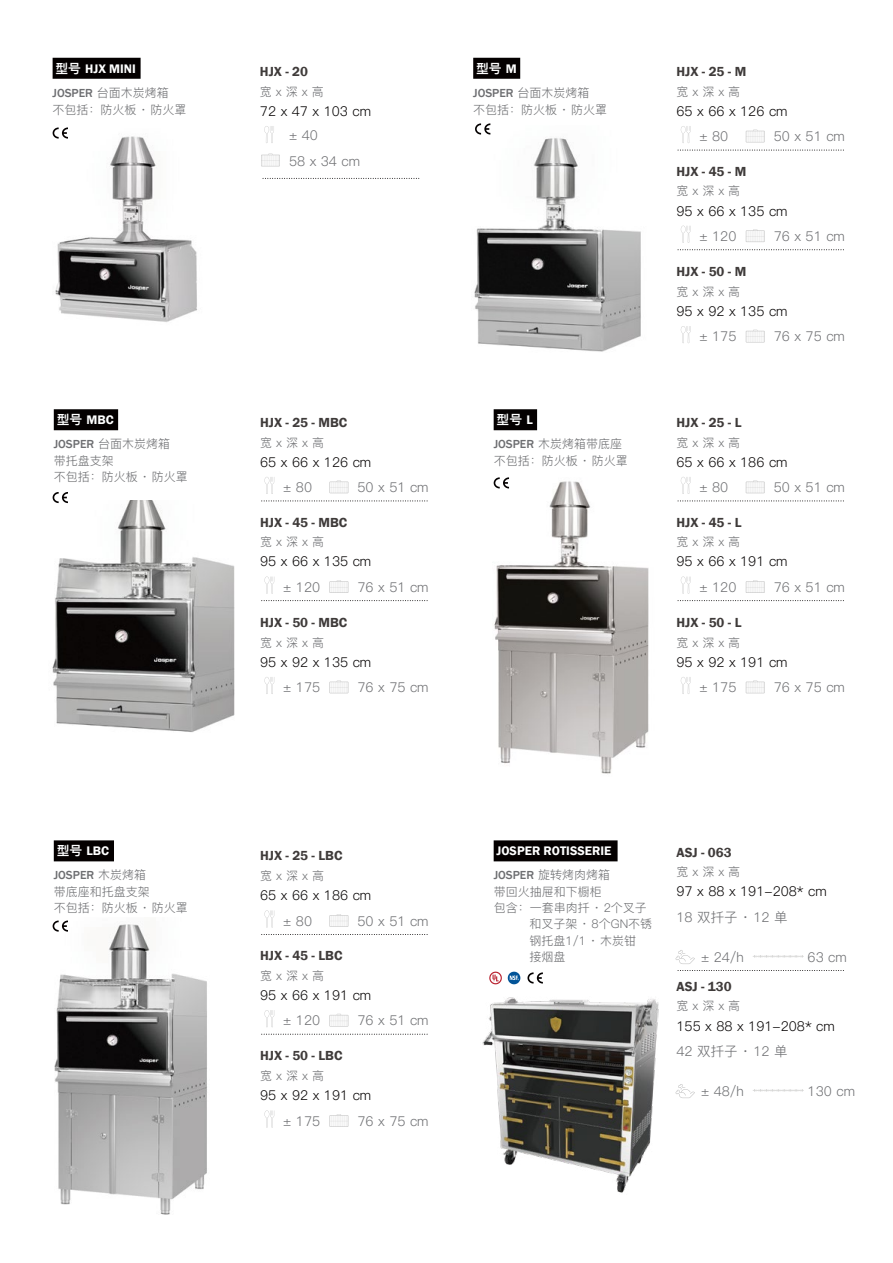
<style>
.page{position:relative;width:893px;height:1263px;background:#fff}
.page>*{position:absolute;margin:0;border:0;box-sizing:border-box;transform-origin:0 0}
.t1{font:13.5px "Ping Fang SC";color:#040000}
.t2{font:13.5px "Ping Fang SC";color:#6d6e71}
.t3{font:600 13.5px "Franklin Gothic";color:#3f3b3a}
.t4{font:600 12.75px "Franklin Gothic";color:#fff}
.t5{font:12.75px "Ping Fang SC Semibold";color:#fff}
.t6{font:12px/16.5px "Ping Fang SC";color:#6d6e71}
.t7{font:500 12px "Franklin Gothic";color:#6d6e71}
.s1{font-family:"Ping Fang SC Semibold";font-weight:400}
.s2{font-family:"Ping Fang SC";font-weight:400}
.s3{font-family:"Franklin Gothic";font-weight:600}
.s4{font-family:"Franklin Gothic";font-weight:500}
</style>
<div class="page">
<img style="left:52px;top:924px;width:155px;height:290px">
<img style="left:493px;top:478px;width:156px;height:296px">
<img style="left:482px;top:997px;width:177px;height:196px">
<img style="left:52px;top:500px;width:183px;height:232px">
<img style="left:474px;top:132px;width:167px;height:220px">
<img style="left:52px;top:131px;width:145px;height:191px">
<svg style="left:53px;top:127px;width:15px;height:12px"></svg>
<svg style="left:53px;top:492px;width:15px;height:11px"></svg>
<svg style="left:53px;top:920px;width:15px;height:12px"></svg>
<svg style="left:475px;top:123px;width:15px;height:12px"></svg>
<svg style="left:494px;top:477px;width:15px;height:11px"></svg>
<div style="left:53px;top:58px;width:88px;height:21px;background:#040000"></div>
<div style="left:54px;top:409px;width:64px;height:21px;background:#040000"></div>
<div style="left:54px;top:840px;width:60px;height:21px;background:#040000"></div>
<div style="left:494px;top:409px;width:43px;height:21px;background:#040000"></div>
<div style="left:473px;top:58px;width:47px;height:21px;background:#040000"></div>
<svg style="left:753px;top:955px;width:51px;height:2px"></svg>
<svg style="left:675px;top:950px;width:20px;height:14px"></svg>
<svg style="left:527px;top:972px;width:16px;height:11px"></svg>
<svg style="left:489px;top:971px;width:13px;height:13px"></svg>
<svg style="left:508px;top:972px;width:12px;height:12px"></svg>
<svg style="left:264px;top:126px;width:10px;height:17px"></svg>
<svg style="left:261px;top:154px;width:19px;height:12px"></svg>
<svg style="left:263px;top:178px;width:156px;height:1px"></svg>
<svg style="left:681px;top:126px;width:10px;height:17px"></svg>
<svg style="left:746px;top:130px;width:19px;height:12px"></svg>
<svg style="left:678px;top:150px;width:166px;height:1px"></svg>
<svg style="left:681px;top:226px;width:10px;height:17px"></svg>
<svg style="left:746px;top:229px;width:19px;height:13px"></svg>
<svg style="left:678px;top:249px;width:166px;height:1px"></svg>
<svg style="left:681px;top:326px;width:10px;height:17px"></svg>
<svg style="left:746px;top:330px;width:19px;height:12px"></svg>
<svg style="left:264px;top:477px;width:10px;height:17px"></svg>
<svg style="left:329px;top:480px;width:19px;height:13px"></svg>
<svg style="left:262px;top:501px;width:166px;height:1px"></svg>
<svg style="left:264px;top:576px;width:10px;height:18px"></svg>
<svg style="left:329px;top:580px;width:19px;height:13px"></svg>
<svg style="left:262px;top:600px;width:166px;height:1px"></svg>
<svg style="left:264px;top:677px;width:10px;height:17px"></svg>
<svg style="left:329px;top:681px;width:19px;height:12px"></svg>
<svg style="left:264px;top:910px;width:10px;height:17px"></svg>
<svg style="left:329px;top:914px;width:19px;height:13px"></svg>
<svg style="left:262px;top:934px;width:166px;height:1px"></svg>
<svg style="left:264px;top:1010px;width:10px;height:17px"></svg>
<svg style="left:329px;top:1014px;width:19px;height:12px"></svg>
<svg style="left:262px;top:1034px;width:166px;height:1px"></svg>
<svg style="left:264px;top:1110px;width:10px;height:17px"></svg>
<svg style="left:329px;top:1114px;width:19px;height:13px"></svg>
<svg style="left:681px;top:477px;width:10px;height:17px"></svg>
<svg style="left:746px;top:480px;width:19px;height:13px"></svg>
<svg style="left:678px;top:501px;width:166px;height:1px"></svg>
<svg style="left:681px;top:576px;width:10px;height:18px"></svg>
<svg style="left:746px;top:580px;width:19px;height:13px"></svg>
<svg style="left:678px;top:600px;width:166px;height:1px"></svg>
<svg style="left:678px;top:970px;width:166px;height:1px"></svg>
<svg style="left:753px;top:1089px;width:51px;height:3px"></svg>
<svg style="left:675px;top:1084px;width:20px;height:14px"></svg>
<svg style="left:681px;top:677px;width:10px;height:17px"></svg>
<svg style="left:746px;top:681px;width:19px;height:12px"></svg>
<div style="left:494px;top:840px;width:124px;height:21px;background:#040000"></div>
<p class="t4" style="left:56px;top:61px;width:82px"><span class="s1">型号</span> HJX MINI</p>
<p class="t7" style="left:53px;top:85px;width:118px">JOSPER <span class="s2">台面木炭烤箱</span></p>
<p class="t6" style="left:53px;top:102px;width:135px">不包括：防火板 · 防火罩</p>
<p class="t3" style="left:260px;top:63px;width:50px">HJX - 20</p>
<p class="t6" style="left:260px;top:83px;width:65px">宽 x 深 x 高</p>
<p class="t1" style="left:260px;top:103px;width:113px">72 x 47 x 103 cm</p>
<p class="t2" style="left:289px;top:127px;width:30px">± 40</p>
<p class="t2" style="left:289px;top:154px;width:73px">58 x 34 cm</p>
<p class="t5" style="left:476px;top:61px;width:42px">型号 <span class="s3">M</span></p>
<p class="t7" style="left:473px;top:85px;width:118px">JOSPER <span class="s2">台面木炭烤箱</span></p>
<p class="t6" style="left:473px;top:102px;width:135px">不包括：防火板 · 防火罩</p>
<p class="t3" style="left:676px;top:63px;width:71px">HJX - 25 - M</p>
<p class="t6" style="left:676px;top:83px;width:65px">宽 x 深 x 高</p>
<p class="t1" style="left:676px;top:103px;width:113px">65 x 66 x 126 cm</p>
<p class="t2" style="left:699px;top:128px;width:30px">± 80</p>
<p class="t2" style="left:774px;top:128px;width:73px">50 x 51 cm</p>
<p class="t3" style="left:676px;top:163px;width:71px">HJX - 45 - M</p>
<p class="t6" style="left:676px;top:183px;width:65px">宽 x 深 x 高</p>
<p class="t1" style="left:676px;top:203px;width:113px">95 x 66 x 135 cm</p>
<p class="t2" style="left:699px;top:228px;width:38px">± 120</p>
<p class="t2" style="left:774px;top:228px;width:73px">76 x 51 cm</p>
<p class="t3" style="left:676px;top:263px;width:71px">HJX - 50 - M</p>
<p class="t6" style="left:676px;top:283px;width:65px">宽 x 深 x 高</p>
<p class="t1" style="left:676px;top:303px;width:113px">95 x 92 x 135 cm</p>
<p class="t2" style="left:699px;top:328px;width:38px">± 175</p>
<p class="t2" style="left:774px;top:328px;width:73px">76 x 75 cm</p>
<p class="t4" style="left:57px;top:412px;width:59px"><span class="s1">型号</span> MBC</p>
<p class="t7" style="left:54px;top:437px;width:118px">JOSPER <span class="s2">台面木炭烤箱</span></p>
<p class="t6" style="left:54px;top:468px;width:135px">不包括：防火板 · 防火罩</p>
<p class="t6" style="left:54px;top:452px;width:61px">带托盘支架</p>
<p class="t3" style="left:260px;top:414px;width:89px">HJX - 25 - MBC</p>
<p class="t6" style="left:260px;top:434px;width:65px">宽 x 深 x 高</p>
<p class="t1" style="left:260px;top:454px;width:113px">65 x 66 x 126 cm</p>
<p class="t2" style="left:283px;top:479px;width:30px">± 80</p>
<p class="t2" style="left:357px;top:479px;width:73px">50 x 51 cm</p>
<p class="t3" style="left:260px;top:514px;width:89px">HJX - 45 - MBC</p>
<p class="t6" style="left:260px;top:534px;width:65px">宽 x 深 x 高</p>
<p class="t1" style="left:260px;top:554px;width:113px">95 x 66 x 135 cm</p>
<p class="t2" style="left:283px;top:579px;width:38px">± 120</p>
<p class="t2" style="left:357px;top:579px;width:73px">76 x 51 cm</p>
<p class="t3" style="left:260px;top:614px;width:89px">HJX - 50 - MBC</p>
<p class="t6" style="left:260px;top:634px;width:65px">宽 x 深 x 高</p>
<p class="t1" style="left:260px;top:654px;width:113px">95 x 92 x 135 cm</p>
<p class="t2" style="left:283px;top:679px;width:38px">± 175</p>
<p class="t2" style="left:357px;top:679px;width:73px">76 x 75 cm</p>
<p class="t5" style="left:497px;top:412px;width:38px">型号 <span class="s3">L</span></p>
<p class="t6" style="left:494px;top:436px;width:135px"><span class="s4">JOSPER</span> 木炭烤箱带底座不包括：防火板 · 防火罩</p>
<p class="t3" style="left:676px;top:414px;width:67px">HJX - 25 - L</p>
<p class="t6" style="left:676px;top:434px;width:65px">宽 x 深 x 高</p>
<p class="t1" style="left:676px;top:454px;width:113px">65 x 66 x 186 cm</p>
<p class="t2" style="left:699px;top:479px;width:30px">± 80</p>
<p class="t2" style="left:774px;top:479px;width:73px">50 x 51 cm</p>
<p class="t3" style="left:676px;top:514px;width:67px">HJX - 45 - L</p>
<p class="t6" style="left:676px;top:534px;width:65px">宽 x 深 x 高</p>
<p class="t1" style="left:676px;top:554px;width:113px">95 x 66 x 191 cm</p>
<p class="t2" style="left:699px;top:579px;width:38px">± 120</p>
<p class="t2" style="left:774px;top:579px;width:73px">76 x 51 cm</p>
<p class="t3" style="left:676px;top:614px;width:67px">HJX - 50 - L</p>
<p class="t6" style="left:676px;top:634px;width:65px">宽 x 深 x 高</p>
<p class="t1" style="left:676px;top:654px;width:113px">95 x 92 x 191 cm</p>
<p class="t2" style="left:699px;top:679px;width:38px">± 175</p>
<p class="t2" style="left:774px;top:679px;width:73px">76 x 75 cm</p>
<p class="t4" style="left:57px;top:843px;width:54px"><span class="s1">型号</span> LBC</p>
<p class="t7" style="left:54px;top:868px;width:94px">JOSPER <span class="s2">木炭烤箱</span></p>
<p class="t6" style="left:54px;top:899px;width:135px">不包括：防火板 · 防火罩</p>
<p class="t6" style="left:54px;top:883px;width:97px">带底座和托盘支架</p>
<p class="t3" style="left:260px;top:847px;width:84px">HJX - 25 - LBC</p>
<p class="t6" style="left:260px;top:868px;width:65px">宽 x 深 x 高</p>
<p class="t1" style="left:260px;top:887px;width:113px">65 x 66 x 186 cm</p>
<p class="t2" style="left:283px;top:913px;width:30px">± 80</p>
<p class="t2" style="left:357px;top:913px;width:73px">50 x 51 cm</p>
<p class="t3" style="left:260px;top:947px;width:84px">HJX - 45 - LBC</p>
<p class="t6" style="left:260px;top:967px;width:65px">宽 x 深 x 高</p>
<p class="t1" style="left:260px;top:987px;width:113px">95 x 66 x 191 cm</p>
<p class="t2" style="left:283px;top:1012px;width:38px">± 120</p>
<p class="t2" style="left:357px;top:1012px;width:73px">76 x 51 cm</p>
<p class="t3" style="left:260px;top:1047px;width:84px">HJX - 50 - LBC</p>
<p class="t6" style="left:260px;top:1068px;width:65px">宽 x 深 x 高</p>
<p class="t1" style="left:260px;top:1087px;width:113px">95 x 92 x 191 cm</p>
<p class="t2" style="left:283px;top:1113px;width:38px">± 175</p>
<p class="t2" style="left:357px;top:1113px;width:73px">76 x 75 cm</p>
<p class="t4" style="left:497px;top:843px;width:116px">JOSPER ROTISSERIE</p>
<p class="t7" style="left:494px;top:868px;width:118px">JOSPER <span class="s2">旋转烤肉烤箱</span></p>
<p class="t6" style="left:530px;top:899px;width:124px;text-indent:-36px">包含：一套串肉扦 · 2个叉子和叉子架 · 8个GN不锈钢托盘1/1 · 木炭钳<br>接烟盘</p>
<p class="t6" style="left:494px;top:883px;width:109px">带回火抽屉和下橱柜</p>
<p class="t3" style="left:676px;top:844px;width:57px">ASJ - 063</p>
<p class="t6" style="left:676px;top:864px;width:65px">宽 x 深 x 高</p>
<p class="t1" style="left:676px;top:883px;width:152px">97 x 88 x 191-208* cm</p>
<p class="t2" style="left:676px;top:909px;width:113px">18 双扦子 · 12 单</p>
<p class="t2" style="left:701px;top:949px;width:44px">± 24/h</p>
<p class="t2" style="left:808px;top:949px;width:41px">63 cm</p>
<p class="t3" style="left:676px;top:978px;width:57px">ASJ - 130</p>
<p class="t6" style="left:676px;top:998px;width:65px">宽 x 深 x 高</p>
<p class="t1" style="left:676px;top:1018px;width:160px">155 x 88 x 191-208* cm</p>
<p class="t2" style="left:676px;top:1043px;width:113px">42 双扦子 · 12 单</p>
<p class="t2" style="left:701px;top:1083px;width:44px">± 48/h</p>
<p class="t2" style="left:808px;top:1083px;width:49px">130 cm</p>
</div>
